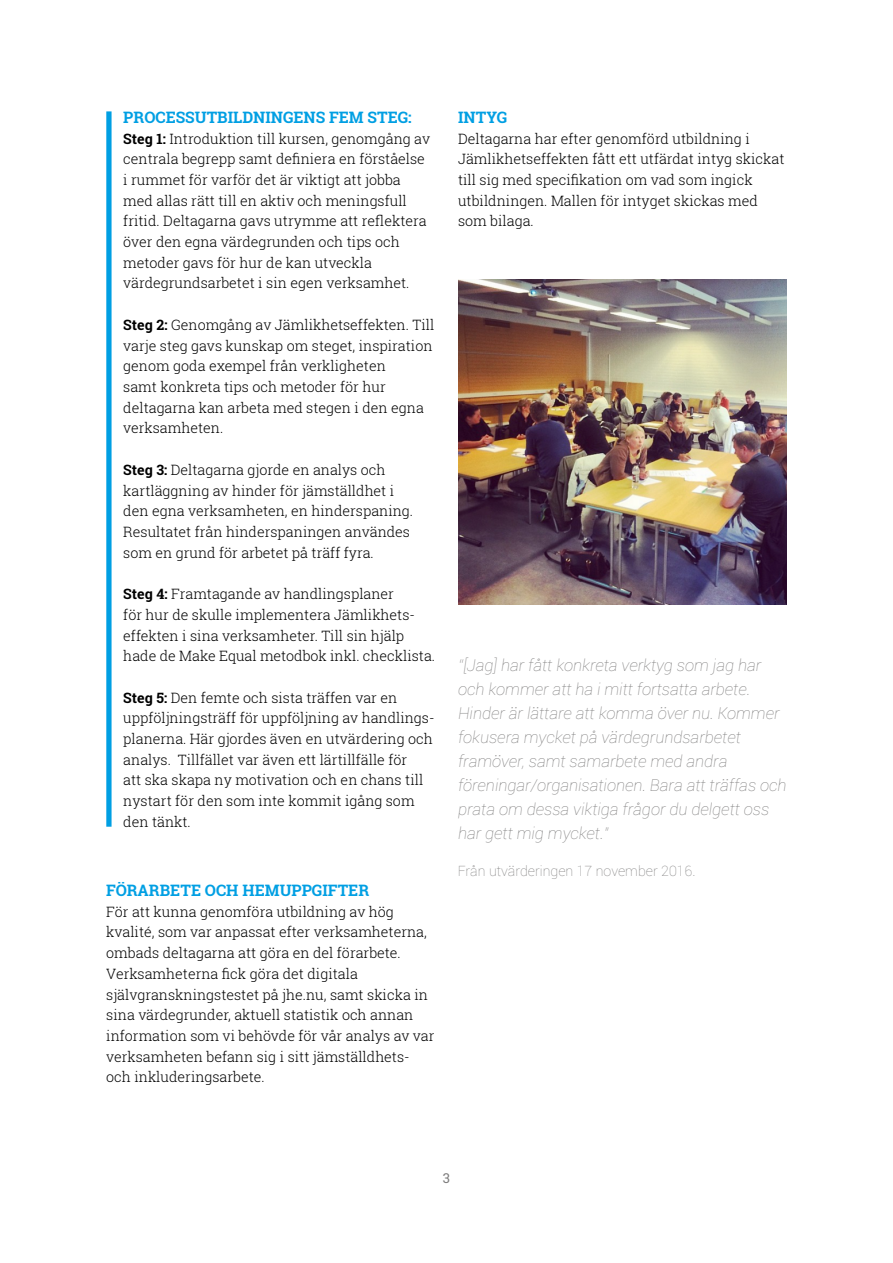
<style>
.page{position:relative;width:893px;height:1263px;background:#fff}
.page>*{position:absolute;margin:0;border:0;box-sizing:border-box;transform-origin:0 0}
.t1{font:italic 100 16.5px/24px "Roboto";color:#7c7b7b}
.t2{font:700 15.75px "Roboto Slab";color:#009fe3}
.t3{font:300 14.25px/20.7px "Roboto Slab";color:#000}
.t4{font:100 14.25px "Roboto";color:#7c7b7b}
.t5{font:13.5px "Roboto Slab";color:#7c7b7b}
.s1{font-weight:700}
</style>
<div class="page">
<div style="left:106px;top:111px;width:6px;height:716px;background:#009fe3"></div>
<img style="left:458px;top:279px;width:329px;height:325px">
<p class="t2" style="left:123px;top:106px;width:44px">PROCESSUTBILDNINGEN</p>
<p class="t2" style="left:316px;top:106px;width:26px">S FEM</p>
<p class="t2" style="left:368px;top:106px;width:11px">STEG</p>
<p class="t2" style="left:408px;top:106px;width:5px">:</p>
<p class="t3" style="left:123px;top:128px;width:308px"><span class="s1">STEG 1:</span> Introduktion till kursen, genomgång av centrala begrepp samt definiera en förståelse i rummet för varför det är viktigt att jobba med allas rätt till en aktiv och meningsfull fritid. Deltagarna gavs utrymme att reflektera över den egna värdegrunden och tips och metoder gavs för hur de kan utveckla värdegrundsarbetet i sin egen verksamhet.</p>
<p class="t3" style="left:123px;top:314px;width:313px"><span class="s1">STEG 2:</span> Genomgång av Jämlikhetseffekten. Till varje steg gavs kunskap om steget, inspiration genom goda exempel från verkligheten<br>samt konkreta tips och metoder för hur deltagarna kan arbeta med stegen i den egna verksamheten.</p>
<p class="t3" style="left:123px;top:459px;width:291px"><span class="s1">STEG 3:</span> Deltagarna gjorde en analys och kartläggning av hinder för jämställdhet i den egna verksamheten, en hinderspaning.<br>Resultatet från hinderspaningen användes som en grund för arbetet på träff fyra.</p>
<p class="t3" style="left:123px;top:583px;width:313px"><span class="s1">STEG 4:</span> Framtagande av handlingsplaner<br>för hur de skulle implementera Jämlikhets&shy;effekten i sina verksamheter. Till sin hjälp hade de Make Equal metodbok inkl. checklista.</p>
<p class="t3" style="left:123px;top:687px;width:313px"><span class="s1">STEG 5:</span> Den femte och sista träffen var en uppföljningsträff för uppföljning av handlings&shy;planerna. Här gjordes även en utvärdering och analys. Tillfället var även ett lärtillfälle för<br>att ska skapa ny motivation och en chans till nystart för den som inte kommit igång som den tänkt.</p>
<p class="t2" style="left:106px;top:879px;width:21px">FÖRARBETE</p>
<p class="t2" style="left:205px;top:879px;width:50px">OCH HEMUPPGIFTER</p>
<p class="t3" style="left:106px;top:901px;width:330px">För att kunna genomföra utbildning av hög kvalité, som var anpassat efter verksamheterna, ombads deltagarna att göra en del förarbete.<br>Verksamheterna fick göra det digitala självgranskningstestet på jhe.nu, samt skicka in sina värdegrunder, aktuell statistik och annan information som vi behövde för vår analys av var verksamheten befann sig i sitt jämställdhets&shy;och inkluderingsarbete.</p>
<p class="t2" style="left:458px;top:106px;width:18px">INTYG</p>
<p class="t3" style="left:458px;top:128px;width:328px">Deltagarna har efter genomförd utbildning i Jämlikhetseffekten fått ett utfärdat intyg skickat till sig med specifikation om vad som ingick utbildningen. Mallen för intyget skickas med som bilaga.</p>
<p class="t1" style="left:458px;top:652px;width:330px">“[Jag] har fått konkreta verktyg som jag har och kommer att ha i mitt fortsatta arbete.<br>Hinder är lättare att komma över nu. Kommer fokusera mycket på värdegrundsarbetet framöver, samt samarbete med andra föreningar/organisationen. Bara att träffas och prata om dessa viktiga frågor du delgett oss har gett mig mycket.”</p>
<p class="t4" style="left:458px;top:861px;width:239px">Från utvärderingen 17 november 2016.</p>
<p class="t5" style="left:443px;top:1169px;width:9px">3</p>
</div>
